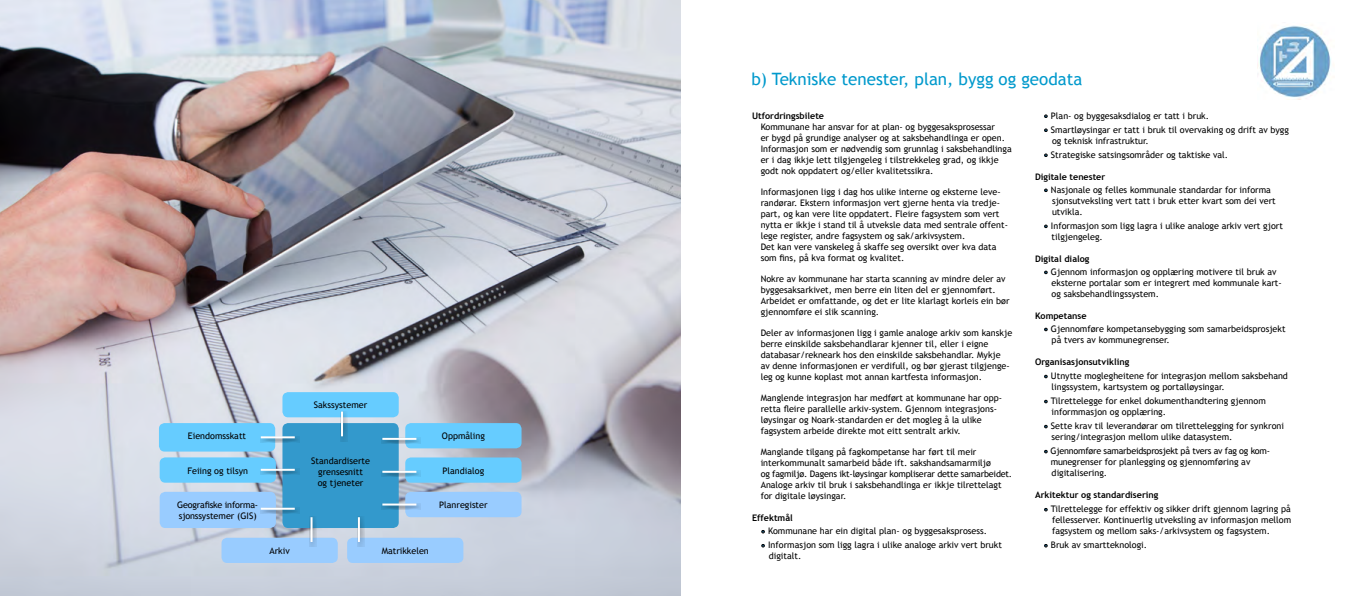
<style>
.page{position:relative;width:1361px;height:596px;background:#fff}
.page>*{position:absolute;margin:0;border:0;box-sizing:border-box;transform-origin:0 0}
.t1{font:17px "Trebuchet MS";color:#09c}
.t2{font:9px/11px "Trebuchet MS";color:#000}
.t3{font:700 9px "Trebuchet MS";color:#000}
.t4{font:9px/10.8px "Trebuchet MS";letter-spacing:-.02em;color:#000}
.s1{color:#115884}
</style>
<div class="page">
<img style="left:0;top:0;width:680px;height:595px">
<img style="left:1257px;top:25px;width:74px;height:74px">
<div style="left:159px;top:423px;width:116px;height:28px;background:#6cf;border-radius:6px"></div>
<div style="left:160px;top:457px;width:116px;height:25px;background:#6cf;border-radius:6px"></div>
<div style="left:160px;top:491px;width:116px;height:36px;background:#9cf;border-radius:6px"></div>
<div style="left:221px;top:537px;width:117px;height:25px;background:#9cf;border-radius:6px"></div>
<div style="left:347px;top:537px;width:116px;height:25px;background:#9cf;border-radius:6px"></div>
<div style="left:405px;top:491px;width:116px;height:26px;background:#9cf;border-radius:6px"></div>
<div style="left:405px;top:457px;width:116px;height:25px;background:#6cf;border-radius:6px"></div>
<div style="left:405px;top:423px;width:116px;height:25px;background:#6cf;border-radius:6px"></div>
<div style="left:282px;top:392px;width:117px;height:25px;background:#6cf;border-radius:6px"></div>
<div style="left:282px;top:423px;width:117px;height:104px;background:#39c;border-radius:6px"></div>
<div style="left:260px;top:435px;width:40px;height:7px;background:#000;opacity:.48"></div>
<hr style="left:261px;top:436px;width:34px;height:2px;background:#fff">
<div style="left:381px;top:437px;width:40px;height:7px;background:#000;opacity:.48"></div>
<hr style="left:382px;top:437px;width:34px;height:2px;background:#fff">
<div style="left:381px;top:470px;width:40px;height:7px;background:#000;opacity:.48"></div>
<hr style="left:382px;top:470px;width:34px;height:2px;background:#fff">
<div style="left:260px;top:468px;width:40px;height:7px;background:#000;opacity:.48"></div>
<hr style="left:261px;top:468px;width:34px;height:2px;background:#fff">
<div style="left:260px;top:507px;width:40px;height:7px;background:#000;opacity:.46"></div>
<hr style="left:261px;top:507px;width:34px;height:2px;background:#fff">
<div style="left:381px;top:503px;width:40px;height:6px;background:#000;opacity:.48"></div>
<hr style="left:382px;top:503px;width:34px;height:2px;background:#fff">
<div style="left:340px;top:411px;width:8px;height:30px;background:#000;opacity:.48"></div>
<hr style="left:341px;top:411px;width:2px;height:25px;background:#fff">
<div style="left:310px;top:516px;width:7px;height:30px;background:#000;opacity:.48"></div>
<hr style="left:310px;top:517px;width:2px;height:24px;background:#fff">
<div style="left:357px;top:516px;width:7px;height:30px;background:#000;opacity:.48"></div>
<hr style="left:358px;top:517px;width:2px;height:24px;background:#fff">
<p class="t2" style="left:188px;top:430px;width:60px">Eiendomsskatt</p>
<p class="t2" style="left:187px;top:464px;width:62px">Feiing og tilsyn</p>
<p class="t4" style="left:177px;top:499px;width:82px">Geografiske informa&shy;sjonssystemer (GIS)</p>
<p class="t2" style="left:314px;top:399px;width:55px">Sakssystemer</p>
<p class="t2" style="left:311px;top:455px;width:60px;text-align:center">Standardiserte grensesnitt<br>og tjeneter</p>
<p class="t2" style="left:442px;top:430px;width:44px">Oppmåling</p>
<p class="t2" style="left:442px;top:465px;width:43px">Plandialog</p>
<p class="t2" style="left:439px;top:499px;width:50px">Planregister</p>
<p class="t2" style="left:269px;top:545px;width:22px">Arkiv</p>
<p class="t2" style="left:382px;top:545px;width:49px">Matrikkelen</p>
<h1 class="t1" style="left:751px;top:69px;width:332px">b) Tekniske tenester, plan, bygg og geodata</h1>
<p class="t3" style="left:752px;top:110px;width:73px">Utfordringsbilete</p>
<p class="t2" style="left:760px;top:121px;width:253px">Kommunane har ansvar for at plan- og byggesaksprosessar<br>er bygd på grundige analyser og at saksbehandlinga er open.<br>Informasjon som er nødvendig som grunnlag i saksbehandlinga er i dag ikkje lett tilgjengeleg i tilstrekkeleg grad, og ikkje godt nok oppdatert og/eller kvalitetssikra.</p>
<p class="t2" style="left:760px;top:186px;width:249px">Informasjonen ligg i dag hos ulike interne og eksterne leve&shy;randørar. Ekstern informasjon vert gjerne henta via tredje&shy;part, og kan vere lite oppdatert. Fleire fagsystem som vert nytta er ikkje i stand til å utveksle data med sentrale offent&shy;lege register, andre fagsystem og sak/arkivsystem.<br>Det kan vere vanskeleg å skaffe seg oversikt over kva data som fins, på kva format og kvalitet.</p>
<p class="t2" style="left:760px;top:273px;width:250px">Nokre av kommunane har starta scanning av mindre deler av byggesaksarkivet, men berre ein liten del er gjennomført.<br>Arbeidet er omfattande, og det er lite klarlagt korleis ein bør gjennomføre ei slik scanning.</p>
<p class="t2" style="left:760px;top:327px;width:253px">Deler av informasjonen ligg i gamle analoge arkiv som kanskje berre einskilde saksbehandlarar kjenner til, eller i eigne databasar/rekneark hos den einskilde saksbehandlar. Mykje<br>av denne informasjonen er verdifull, og bør gjerast tilgjenge&shy;leg og kunne koplast mot annan kartfesta informasjon.</p>
<p class="t2" style="left:760px;top:392px;width:243px">Manglende integrasjon har medført at kommunane har opp&shy;retta fleire parallelle arkiv-system. Gjennom integrasjons&shy;løysingar og Noark-standarden er det mogleg å la ulike fagsystem arbeide direkte mot eitt sentralt arkiv.</p>
<p class="t2" style="left:760px;top:446px;width:253px">Manglande tilgang på fagkompetanse har ført til meir interkommunalt samarbeid både ift. sakshandsamarmiljø<br>og fagmiljø. Dagens ikt-løysingar kompliserar dette samarbeidet.<br>Analoge arkiv til bruk i saksbehandlinga er ikkje tilrettelagt for digitale løysingar.</p>
<p class="t3" style="left:752px;top:512px;width:42px">Effektmål</p>
<p class="t2" style="left:760px;top:525px;width:228px"><span class="s1">•</span> Kommunane har ein digital plan- og byggesaksprosess.</p>
<p class="t2" style="left:769px;top:539px;width:235px;text-indent:-8px"><span class="s1">•</span> Informasjon som ligg lagra i ulike analoge arkiv vert brukt digitalt.</p>
<p class="t2" style="left:1043px;top:110px;width:167px"><span class="s1">•</span> Plan- og byggesaksdialog er tatt i bruk.</p>
<p class="t2" style="left:1052px;top:124px;width:238px;text-indent:-9px"><span class="s1">•</span> Smartløysingar er tatt i bruk til overvaking og drift av bygg og teknisk infrastruktur.</p>
<p class="t2" style="left:1043px;top:149px;width:186px"><span class="s1">•</span> Strategiske satsingsområder og taktiske val.</p>
<p class="t3" style="left:1035px;top:171px;width:72px">Digitale tenester</p>
<p class="t2" style="left:1052px;top:184px;width:225px;text-indent:-9px"><span class="s1">•</span> Nasjonale og felles kommunale standardar for informa sjonsutveksling vert tatt i bruk etter kvart som dei vert utvikla.</p>
<p class="t2" style="left:1051px;top:220px;width:233px;text-indent:-8px"><span class="s1">•</span> Informasjon som ligg lagra i ulike analoge arkiv vert gjort tilgjengeleg.</p>
<p class="t3" style="left:1035px;top:253px;width:56px">Digital dialog</p>
<p class="t2" style="left:1051px;top:266px;width:232px;text-indent:-8px"><span class="s1">•</span> Gjennom informasjon og opplæring motivere til bruk av eksterne portalar som er integrert med kommunale kart&shy;og saksbehandlingssystem.</p>
<p class="t3" style="left:1035px;top:310px;width:53px">Kompetanse</p>
<p class="t2" style="left:1051px;top:323px;width:235px;text-indent:-8px"><span class="s1">•</span> Gjennomføre kompetansebygging som samarbeidsprosjekt på tvers av kommunegrenser.</p>
<p class="t3" style="left:1035px;top:356px;width:96px">Organisasjonsutvikling</p>
<p class="t2" style="left:1051px;top:370px;width:238px;text-indent:-8px"><span class="s1">•</span> Utnytte moglegheitene for integrasjon mellom saksbehand lingssystem, kartsystem og portalløysingar.</p>
<p class="t2" style="left:1051px;top:395px;width:216px;text-indent:-8px"><span class="s1">•</span> Tilrettelegge for enkel dokumenthandtering gjennom informmasjon og opplæring.</p>
<p class="t2" style="left:1051px;top:420px;width:234px;text-indent:-8px"><span class="s1">•</span> Sette krav til leverandørar om tilrettelegging for synkroni sering/integrasjon mellom ulike datasystem.</p>
<p class="t2" style="left:1051px;top:445px;width:221px;text-indent:-7px"><span class="s1">•</span> Gjennomføre samarbeidsprosjekt på tvers av fag og kom&shy;munegrenser for planlegging og gjennomføring av digitalisering.</p>
<p class="t3" style="left:1035px;top:489px;width:125px">Arkitektur og standardisering</p>
<p class="t2" style="left:1052px;top:503px;width:241px;text-align:justify;text-indent:-9px"><span class="s1">•</span> Tilrettelegge for effektiv og sikker drift gjennom lagring på fellesserver. Kontinuerlig utveksling av informasjon mellom fagsystem og mellom saks-/arkivsystem og fagsystem.</p>
<p class="t2" style="left:1043px;top:539px;width:105px"><span class="s1">•</span> Bruk av smartteknologi.</p>
</div>
